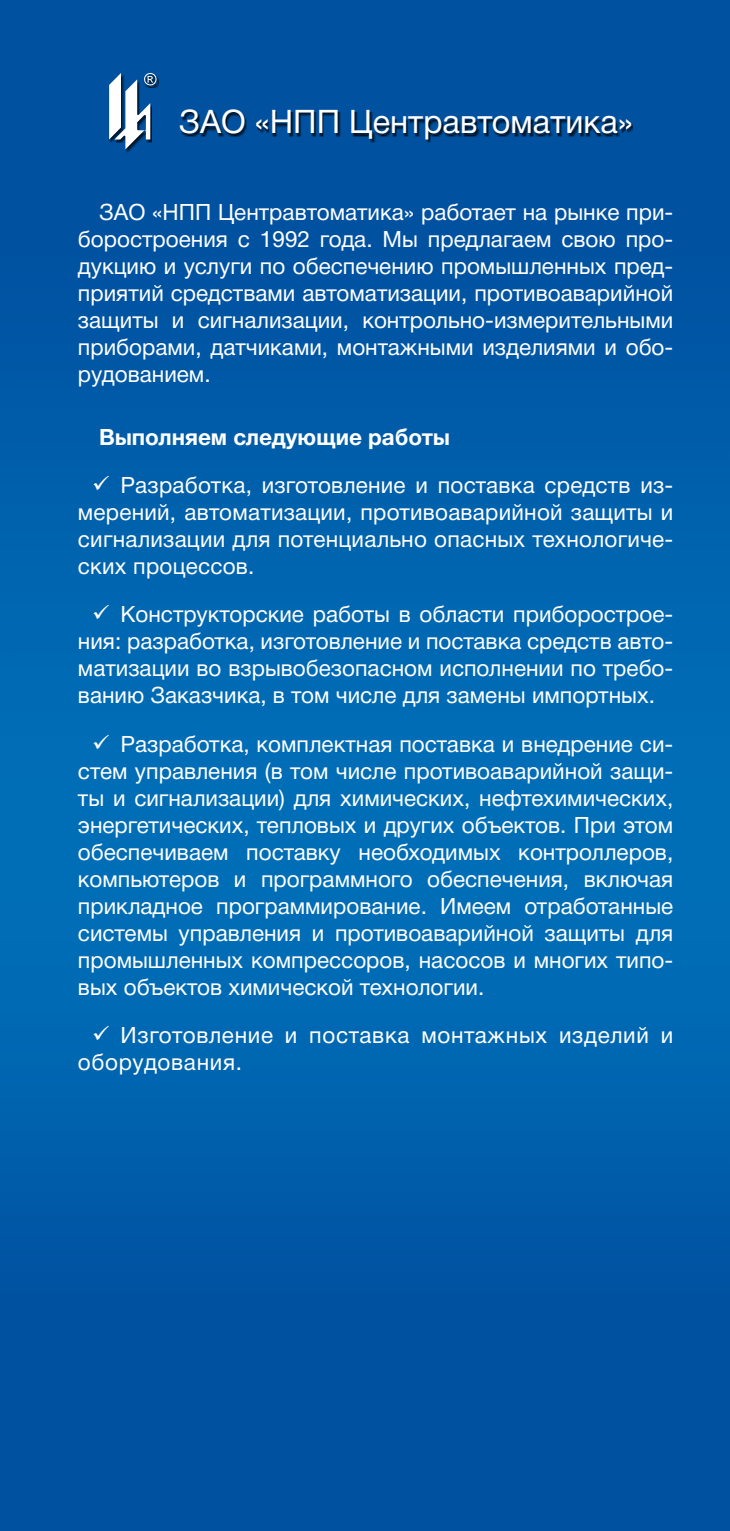
<style>
.page{position:relative;width:730px;height:1531px;background:#fff}
.page>*{position:absolute;margin:0;border:0;box-sizing:border-box;transform-origin:0 0}
.t1{font:32.5px "Helvetica Neue Cyr";color:#fff}
.t2{font:22.5px/27px "Helvetica Neue Cyr";color:#fff;text-align:justify}
.t3{font:22.5px/27px "Helvetica Neue Cyr";letter-spacing:.03em;color:#fff}
.t4{font:700 22.5px "Helvetica Neue Cyr";color:#fff}
</style>
<div class="page">
<img style="left:0;top:0;width:730px;height:1531px">
<div style="left:181px;top:112px;width:452px;height:30px;background:#000;opacity:.75"></div>
<div style="left:109px;top:75px;width:43px;height:79px;background:#000;opacity:.75"></div>
<div style="left:144px;top:75px;width:15px;height:13px;background:#000;opacity:.75"></div>
<svg style="left:109px;top:73px;width:48px;height:76px"></svg>
<svg style="left:94px;top:475px;width:15px;height:15px"></svg>
<svg style="left:94px;top:605px;width:15px;height:14px"></svg>
<svg style="left:94px;top:734px;width:15px;height:15px"></svg>
<svg style="left:94px;top:1025px;width:15px;height:15px"></svg>
<h1 class="t1" style="left:179px;top:104px;width:455px">ЗАО «НПП Центравтоматика»</h1>
<p class="t2" style="left:78px;top:199px;width:597px;text-indent:21px">ЗАО «НПП Центравтоматика» работает на рынке при&shy;боростроения с 1992 года. Мы предлагаем свою про&shy;дукцию и услуги по обеспечению промышленных пред&shy;приятий средствами автоматизации, противоаварийной защиты и сигнализации, контрольно-измерительными приборами, датчиками, монтажными изделиями и обо&shy;рудованием.</p>
<p class="t4" style="left:99px;top:424px;width:352px">Выполняем следующие работы</p>
<p class="t2" style="left:78px;top:472px;width:597px;text-indent:43px">Разработка, изготовление и поставка средств из&shy;мерений, автоматизации, противоаварийной защиты и сигнализации для потенциально опасных технологиче&shy;ских процессов.</p>
<p class="t2" style="left:78px;top:601px;width:597px;text-indent:43px">Конструкторские работы в области приборострое&shy;ния: разработка, изготовление и поставка средств авто&shy;матизации во взрывобезопасном исполнении по требо&shy;ванию Заказчика, в том числе для замены импортных.</p>
<p class="t2" style="left:78px;top:730px;width:597px;text-indent:43px">Разработка, комплектная поставка и внедрение си&shy;стем управления (в том числе противоаварийной защи&shy;ты и сигнализации) для химических, нефтехимических, энергетических, тепловых и других объектов. При этом обеспечиваем поставку необходимых контроллеров, компьютеров и программного обеспечения, включая прикладное программирование. Имеем отработанные системы управления и противоаварийной защиты для промышленных компрессоров, насосов и многих типо&shy;вых объектов химической технологии.</p>
<p class="t3" style="left:78px;top:1022px;width:597px;text-indent:43px">Изготовление и поставка монтажных изделий и оборудования.</p>
</div>
